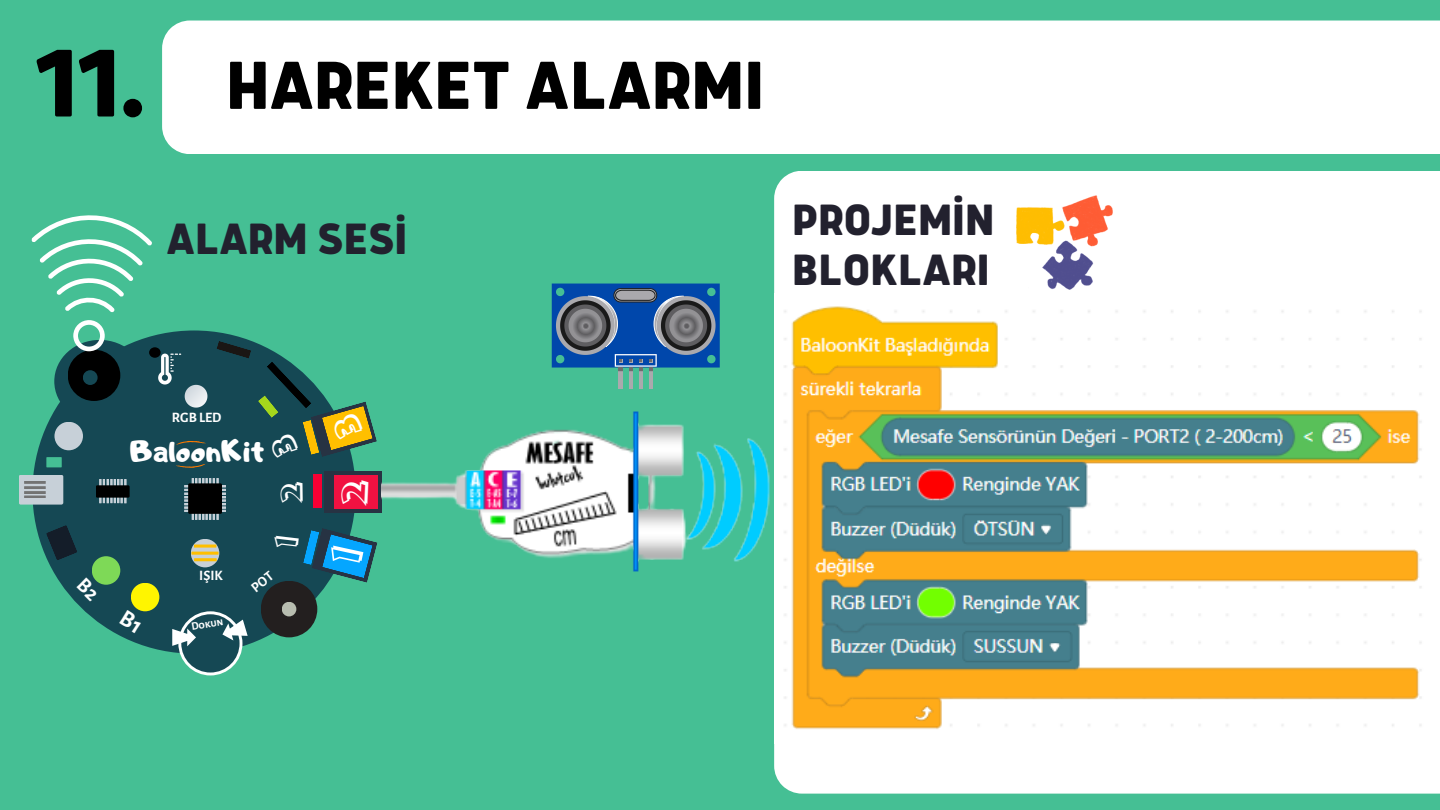
<style>
.page{position:relative;width:1440px;height:810px;background:#45bf94}
.page>*{position:absolute;margin:0;border:0;box-sizing:border-box;transform-origin:0 0}
.t1{font:900 105.9px "Anteb";color:#000}
.t2{font:900 74.8px "Anteb";color:#000}
.t3{font:900 48.3px/49.5px "Anteb";color:#22212e}
.t4{font:33.9px "Mickey";color:#fff}
.t5{font:29.4px "Adigiana Toybox";color:#fff}
.t6{font:700 14.1px "Alegreya Sans SC";color:#fff}
.t7{font:700 11.2px "Alegreya Sans SC";color:#fff}
</style>
<div class="page">
<div style="left:162px;top:21px;width:1278px;height:133px;background:#fff"></div>
<div style="left:32px;top:330px;width:324px;height:324px;background:#154854;border-radius:50%"></div>
<div style="left:54px;top:340px;width:91px;height:83px;background:#154854;border-radius:50%"></div>
<div style="left:325px;top:471px;width:57px;height:42px;background:#273343"></div>
<div style="left:68px;top:350px;width:52px;height:51px;background:#000;border-radius:50%"></div>
<div style="left:334px;top:475px;width:44px;height:34px;background:#f11141"></div>
<div style="left:19px;top:475px;width:44px;height:30px;background:#c7d0d8;border-radius:2px"></div>
<hr style="left:24px;top:481px;width:22px;height:3px;background:#737373">
<hr style="left:24px;top:486px;width:22px;height:3px;background:#737373">
<hr style="left:24px;top:491px;width:22px;height:3px;background:#737373">
<hr style="left:24px;top:496px;width:22px;height:2px;background:#737373">
<hr style="left:192px;top:478px;width:2px;height:42px;background:#c7d0d8">
<hr style="left:195px;top:478px;width:2px;height:42px;background:#c7d0d8">
<hr style="left:198px;top:478px;width:3px;height:42px;background:#c7d0d8">
<hr style="left:202px;top:478px;width:3px;height:42px;background:#c7d0d8">
<hr style="left:205px;top:478px;width:3px;height:42px;background:#c7d0d8">
<hr style="left:209px;top:478px;width:2px;height:42px;background:#c7d0d8">
<hr style="left:213px;top:478px;width:2px;height:42px;background:#c7d0d8">
<hr style="left:216px;top:478px;width:3px;height:42px;background:#c7d0d8">
<hr style="left:184px;top:510px;width:42px;height:2px;background:#c7d0d8">
<hr style="left:184px;top:506px;width:42px;height:3px;background:#c7d0d8">
<hr style="left:184px;top:503px;width:42px;height:2px;background:#c7d0d8">
<hr style="left:184px;top:499px;width:42px;height:3px;background:#c7d0d8">
<hr style="left:184px;top:496px;width:42px;height:2px;background:#c7d0d8">
<hr style="left:184px;top:492px;width:42px;height:3px;background:#c7d0d8">
<hr style="left:184px;top:489px;width:42px;height:2px;background:#c7d0d8">
<hr style="left:184px;top:485px;width:42px;height:3px;background:#c7d0d8">
<div style="left:188px;top:483px;width:34px;height:31px;background:#000"></div>
<div style="left:92px;top:556px;width:28px;height:29px;background:#7ed957;border-radius:50%"></div>
<div style="left:131px;top:583px;width:28px;height:28px;background:#fff500;border-radius:50%"></div>
<div style="left:261px;top:581px;width:56px;height:56px;background:#231f1f;border-radius:50%"></div>
<div style="left:282px;top:602px;width:14px;height:14px;background:#b8bdb0;border-radius:50%"></div>
<svg style="left:178px;top:611px;width:64px;height:64px"></svg>
<div style="left:181px;top:614px;width:59px;height:59px;background:#154854;border-radius:50%"></div>
<svg style="left:191px;top:539px;width:28px;height:28px"></svg>
<hr style="left:194px;top:545px;width:22px;height:3px;background:#ffbf00">
<hr style="left:191px;top:552px;width:28px;height:3px;background:#ffbf00">
<hr style="left:194px;top:558px;width:23px;height:3px;background:#ffbf00">
<svg style="left:217px;top:341px;width:34px;height:17px"></svg>
<div style="left:54px;top:422px;width:29px;height:28px;background:#c7d0d8;border-radius:50%"></div>
<div style="left:314px;top:474px;width:8px;height:34px;background:#f60034"></div>
<svg style="left:176px;top:441px;width:30px;height:4px"></svg>
<svg style="left:176px;top:464px;width:29px;height:4px"></svg>
<div style="left:83px;top:370px;width:15px;height:15px;background:#154854;border-radius:50%"></div>
<hr style="left:99px;top:479px;width:3px;height:24px;background:#c7d0d8">
<hr style="left:103px;top:479px;width:2px;height:24px;background:#c7d0d8">
<hr style="left:107px;top:479px;width:2px;height:24px;background:#c7d0d8">
<hr style="left:110px;top:479px;width:3px;height:24px;background:#c7d0d8">
<hr style="left:114px;top:479px;width:2px;height:24px;background:#c7d0d8">
<hr style="left:117px;top:479px;width:3px;height:24px;background:#c7d0d8">
<hr style="left:120px;top:479px;width:3px;height:24px;background:#c7d0d8">
<hr style="left:124px;top:479px;width:3px;height:24px;background:#c7d0d8">
<div style="left:96px;top:485px;width:34px;height:13px;background:#000"></div>
<svg style="left:158px;top:354px;width:49px;height:54px"></svg>
<svg style="left:172px;top:629px;width:24px;height:17px"></svg>
<svg style="left:222px;top:619px;width:26px;height:24px"></svg>
<svg style="left:46px;top:525px;width:31px;height:35px"></svg>
<div style="left:149px;top:347px;width:12px;height:11px;background:#000;border-radius:50%"></div>
<div style="left:46px;top:457px;width:16px;height:10px;background:#45bf94"></div>
<div style="left:774px;top:171px;width:666px;height:623px;background:#fff"></div>
<img style="left:1017px;top:195px;width:95px;height:95px">
<img style="left:382px;top:411px;width:388px;height:161px">
<img style="left:774px;top:293px;width:666px;height:451px">
<svg style="left:73px;top:320px;width:32px;height:32px"></svg>
<svg style="left:31px;top:215px;width:121px;height:97px"></svg>
<hr style="left:619px;top:368px;width:3px;height:21px;background:#fff">
<hr style="left:629px;top:368px;width:3px;height:21px;background:#fff">
<hr style="left:639px;top:368px;width:3px;height:21px;background:#fff">
<svg style="left:649px;top:368px;width:4px;height:21px"></svg>
<svg style="left:552px;top:284px;width:168px;height:84px;background:#396093"></svg>
<svg style="left:258px;top:361px;width:119px;height:98px"></svg>
<svg style="left:267px;top:528px;width:110px;height:64px"></svg>
<p class="t1" style="left:35px;top:37px;width:112px">11.</p>
<p class="t2" style="left:226px;top:53px;width:540px">HAREKET ALARMI</p>
<p class="t3" style="left:166px;top:217px;width:243px">ALARM SESİ</p>
<p class="t3" style="left:792px;top:198px;width:204px">PROJEMİN<br>BLOKLARI</p>
<p class="t6" style="left:172px;top:411px;width:51px">RGB LED</p>
<p class="t5" style="left:130px;top:431px;width:136px">BaloonKit</p>
<p class="t6" style="left:199px;top:569px;width:25px">IŞIK</p>
<p class="t7" style="left:191px;top:621px;width:34px;rotate:-10deg">Dokun</p>
<p class="t4" style="left:341px;top:506px;width:29px;rotate:-90deg">2</p>
</div>
